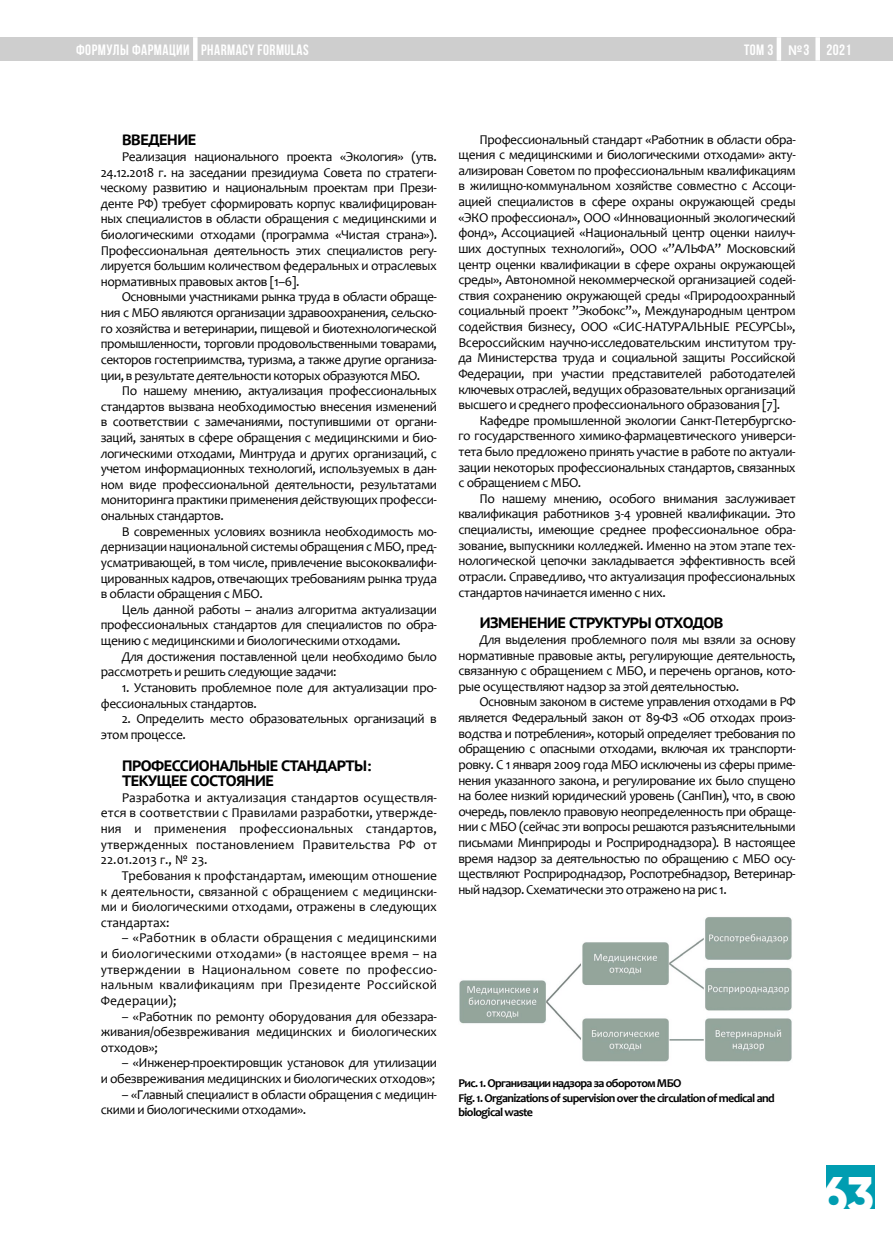
<style>
.page{position:relative;width:893px;height:1234px;background:#fff}
.page>*{position:absolute;margin:0;border:0;box-sizing:border-box;transform-origin:0 0}
.t1{font:800 49.95px "Gilroy";color:#fff}
.t2{font:700 15px/15.6px "PT Sans Caption";letter-spacing:-.03em;color:#000}
.t3{font:700 15px "Bebas Neue";letter-spacing:.03em;color:#fff}
.t4{font:13.5px/15.6px "Candara";letter-spacing:-.03em;color:#000;text-align:justify}
.t5{font:700 12px/14.4px "Candara";letter-spacing:-.05em;color:#000}
.s1{font-family:"Candara"}
</style>
<div class="page">
<div style="left:0;top:37px;width:893px;height:24px;background:#cecece"></div>
<div style="left:193px;top:37px;width:5px;height:24px;background:#fff"></div>
<hr style="left:777px;top:37px;width:4px;height:24px;background:#fff">
<div style="left:815px;top:37px;width:5px;height:24px;background:#fff"></div>
<div style="left:826px;top:1164px;width:49px;height:44px;background:#009db1"></div>
<img style="left:459px;top:917px;width:333px;height:145px">
<p class="t3" style="left:76px;top:41px;width:234px">ФОРМУЛЫ ФАРМАЦИИ PHARMACY FORMULAS</p>
<p class="t3" style="left:744px;top:41px;width:109px">ТОМ 3 <span class="s1">№</span>3 2021</p>
<p class="t2" style="left:122px;top:132px;width:76px">ВВЕДЕНИЕ</p>
<p class="t4" style="left:101px;top:148px;width:338px;text-indent:21px">Реализация национального проекта «Экология» (утв.<br>24.12.2018 г. на заседании президиума Совета по стратеги&shy;ческому развитию и национальным проектам при Прези&shy;денте РФ) требует сформировать корпус квалифицирован&shy;ных специалистов в области обращения с медицинскими и биологическими отходами (программа «Чистая страна»).<br>Профессиональная деятельность этих специалистов регу&shy;лируется большим количеством федеральных и отраслевых нормативных правовых актов [1–6].</p>
<p class="t4" style="left:101px;top:289px;width:338px;text-indent:21px">Основными участниками рынка труда в области обраще&shy;ния с МБО являются организации здравоохранения, сельско&shy;го хозяйства и ветеринарии, пищевой и биотехнологической промышленности, торговли продовольственными товарами, секторов гостеприимства, туризма, а также другие организа&shy;ции, в результате деятельности которых образуются МБО.</p>
<p class="t4" style="left:101px;top:383px;width:338px;text-indent:21px">По нашему мнению, актуализация профессиональных стандартов вызвана необходимостью внесения изменений в соответствии с замечаниями, поступившими от органи&shy;заций, занятых в сфере обращения с медицинскими и био&shy;логическими отходами, Минтруда и других организаций, с учетом информационных технологий, используемых в дан&shy;ном виде профессиональной деятельности, результатами мониторинга практики применения действующих професси&shy;ональных стандартов.</p>
<p class="t4" style="left:101px;top:523px;width:338px;text-indent:21px">В современных условиях возникла необходимость мо&shy;дернизации национальной системы обращения с МБО, пред&shy;усматривающей, в том числе, привлечение высококвалифи&shy;цированных кадров, отвечающих требованиям рынка труда в области обращения с МБО.</p>
<p class="t4" style="left:101px;top:601px;width:338px;text-indent:21px">Цель данной работы – анализ алгоритма актуализации профессиональных стандартов для специалистов по обра&shy;щению с медицинскими и биологическими отходами.</p>
<p class="t4" style="left:101px;top:648px;width:338px;text-indent:21px">Для достижения поставленной цели необходимо было рассмотреть и решить следующие задачи:</p>
<p class="t4" style="left:101px;top:679px;width:338px;text-indent:21px">1. Установить проблемное поле для актуализации про&shy;фессиональных стандартов.</p>
<p class="t4" style="left:101px;top:710px;width:338px;text-indent:21px">2. Определить место образовательных организаций в этом процессе.</p>
<p class="t2" style="left:122px;top:757px;width:251px">ПРОФЕССИОНАЛЬНЫЕ СТАНДАРТЫ:<br>ТЕКУЩЕЕ СОСТОЯНИЕ</p>
<p class="t4" style="left:101px;top:789px;width:338px;text-indent:21px">Разработка и актуализация стандартов осуществля&shy;ется в соответствии с Правилами разработки, утвержде&shy;ния и применения профессиональных стандартов, утвержденных постановлением Правительства РФ от 22.01.2013 г., № 23.</p>
<p class="t4" style="left:101px;top:867px;width:338px;text-indent:21px">Требования к профстандартам, имеющим отношение к деятельности, связанной с обращением с медицински&shy;ми и биологическими отходами, отражены в следующих стандартах:</p>
<p class="t4" style="left:101px;top:929px;width:338px;text-indent:21px">– «Работник в области обращения с медицинскими и биологическими отходами» (в настоящее время – на утверждении в Национальном совете по профессио&shy;нальным квалификациям при Президенте Российской Федерации);</p>
<p class="t4" style="left:101px;top:1007px;width:338px;text-indent:21px">– «Работник по ремонту оборудования для обеззара&shy;живания/обезвреживания медицинских и биологических отходов»;</p>
<p class="t4" style="left:101px;top:1054px;width:338px;text-align:right">– «Инженер-проектировщик установок для утилизации<br>и обезвреживания медицинских и биологических отходов»;</p>
<p class="t4" style="left:101px;top:1085px;width:338px;text-indent:21px">– «Главный специалист в области обращения с медицин&shy;скими и биологическими отходами».</p>
<p class="t4" style="left:458px;top:131px;width:339px;text-indent:21px">Профессиональный стандарт «Работник в области обра&shy;щения с медицинскими и биологическими отходами» акту&shy;ализирован Советом по профессиональным квалификациям в жилищно-коммунальном хозяйстве совместно с Ассоци&shy;ацией специалистов в сфере охраны окружающей среды «ЭКО профессионал», ООО «Инновационный экологический фонд», Ассоциацией «Национальный центр оценки наилуч&shy;ших доступных технологий», ООО «”АЛЬФА” Московский центр оценки квалификации в сфере охраны окружающей среды», Автономной некоммерческой организацией содей&shy;ствия сохранению окружающей среды «Природоохранный социальный проект ”Экобокс”», Международным центром содействия бизнесу, ООО «СИС-НАТУРАЛЬНЫЕ РЕСУРСЫ», Всероссийским научно-исследовательским институтом тру&shy;да Министерства труда и социальной защиты Российской Федерации, при участии представителей работодателей ключевых отраслей, ведущих образовательных организаций высшего и среднего профессионального образования [7].</p>
<p class="t4" style="left:458px;top:412px;width:339px;text-indent:21px">Кафедре промышленной экологии Санкт-Петербургско&shy;го государственного химико-фармацевтического универси&shy;тета было предложено принять участие в работе по актуали&shy;зации некоторых профессиональных стандартов, связанных с обращением с МБО.</p>
<p class="t4" style="left:458px;top:490px;width:339px;text-indent:21px">По нашему мнению, особого внимания заслуживает квалификация работников 3-4 уровней квалификации. Это специалисты, имеющие среднее профессиональное обра&shy;зование, выпускники колледжей. Именно на этом этапе тех&shy;нологической цепочки закладывается эффективность всей отрасли. Справедливо, что актуализация профессиональных стандартов начинается именно с них.</p>
<p class="t2" style="left:480px;top:615px;width:245px">ИЗМЕНЕНИЕ СТРУКТУРЫ ОТХОДОВ</p>
<p class="t4" style="left:458px;top:631px;width:339px;text-indent:21px">Для выделения проблемного поля мы взяли за основу нормативные правовые акты, регулирующие деятельность, связанную с обращением с МБО, и перечень органов, кото&shy;рые осуществляют надзор за этой деятельностью.</p>
<p class="t4" style="left:458px;top:694px;width:339px;text-indent:21px">Основным законом в системе управления отходами в РФ является Федеральный закон от 89-ФЗ «Об отходах произ&shy;водства и потребления», который определяет требования по обращению с опасными отходами, включая их транспорти&shy;ровку. С 1 января 2009 года МБО исключены из сферы приме&shy;нения указанного закона, и регулирование их было спущено на более низкий юридический уровень (СанПин), что, в свою очередь, повлекло правовую неопределенность при обраще&shy;нии с МБО (сейчас эти вопросы решаются разъяснительными письмами Минприроды и Росприроднадзора). В настоящее время надзор за деятельностью по обращению с МБО осу&shy;ществляют Росприроднадзор, Роспотребнадзор, Ветеринар&shy;ный надзор. Схематически это отражено на рис 1.</p>
<p class="t5" style="left:458px;top:1075px;width:318px">Рис. 1. Организации надзора за оборотом МБО<br>Fig. 1. Organizations of supervision over the circulation of medical and biological waste</p>
<h1 class="t1" style="left:820px;top:1162px;width:56px">63</h1>
</div>
